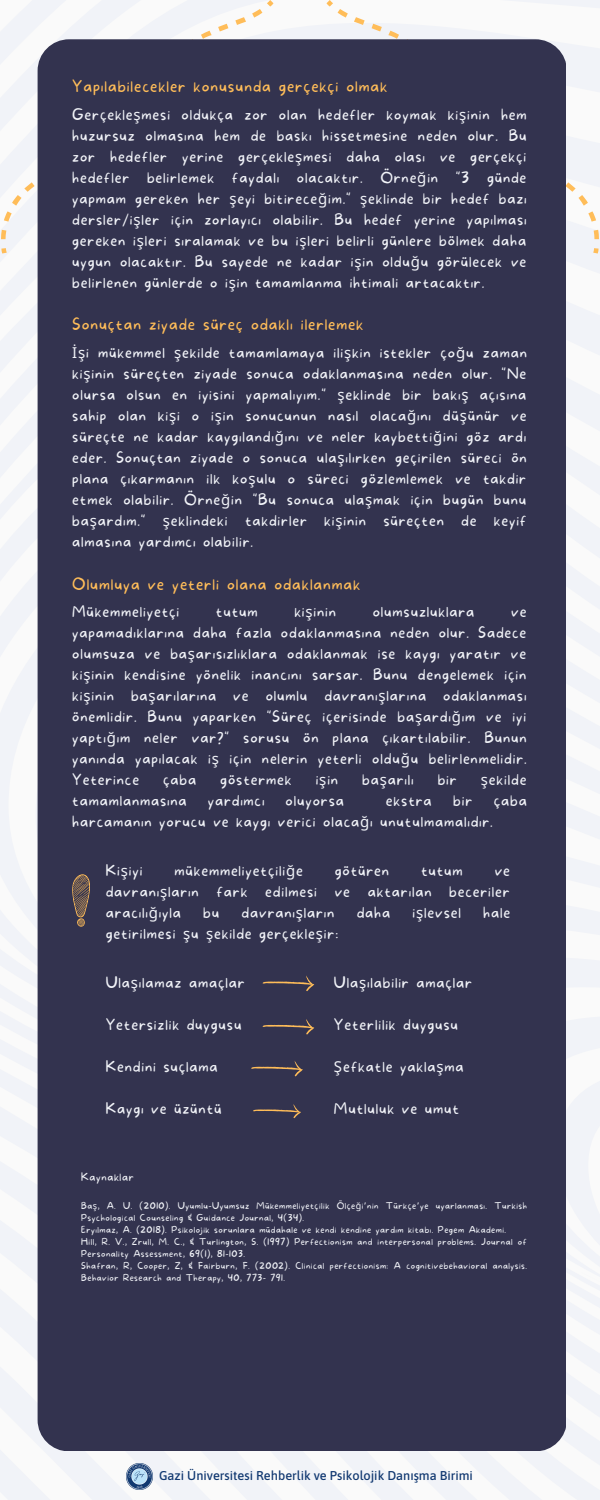
<style>
.page{position:relative;width:600px;height:1500px;background:#f5f6f8}
.page>*{position:absolute;margin:0;border:0;box-sizing:border-box;transform-origin:0 0}
.t1{font:100 16px "More Sugar";letter-spacing:.055em;color:#ffbd59}
.t2{font:100 15px/21px "More Sugar";letter-spacing:.055em;color:#f1f3f8;text-align:justify}
.t3{font:500 12.8px "Asap";color:#123971}
.t4{font:100 11px "More Sugar";letter-spacing:.055em;color:#f1f3f8}
.t5{font:100 9px/12px "More Sugar";letter-spacing:.055em;color:#f1f3f8}
.s1{font-family:"Noto Sans";font-weight:400}
.s2{font-family:"Noto Sans Gurmukhi";font-weight:400}
</style>
<div class="page">
<svg style="left:1px;top:248px;width:6px;height:6px"></svg>
<div style="left:1px;top:9px;width:261px;height:230px;background:#f9f5f8"></div>
<svg style="left:267px;top:0;width:6px;height:7px"></svg>
<svg style="left:593px;top:248px;width:6px;height:6px"></svg>
<svg style="left:338px;top:9px;width:261px;height:230px"></svg>
<svg style="left:327px;top:0;width:6px;height:7px"></svg>
<div style="left:38px;top:39px;width:528px;height:1412px;background:#33334f;border-radius:31px"></div>
<img style="left:126px;top:1463px;width:27px;height:27px">
<svg style="left:72px;top:874px;width:18px;height:53px"></svg>
<svg style="left:263px;top:975px;width:52px;height:16px"></svg>
<svg style="left:263px;top:1019px;width:52px;height:16px"></svg>
<svg style="left:251px;top:1061px;width:52px;height:15px"></svg>
<svg style="left:253px;top:1104px;width:48px;height:14px"></svg>
<p class="t1" style="left:72px;top:77px;width:317px">Yapılabilecekler konusunda gerçekçi olmak</p>
<p class="t2" style="left:72px;top:105px;width:456px">Gerçekle<span class="s1">ş</span>mesi oldukça zor olan hedefler koymak ki<span class="s1">ş</span>inin hem huzursuz olmasına hem de baskı hissetmesine neden olur. Bu zor hedefler yerine gerçekle<span class="s1">ş</span>mesi daha olası ve gerçekçi hedefler belirlemek faydalı olacaktır. Örne<span class="s1">ğ</span>in "3 günde yapmam gereken her <span class="s1">ş</span>eyi bitirece<span class="s1">ğ</span>im." <span class="s1">ş</span>eklinde bir hedef bazı dersler/i<span class="s1">ş</span>ler için zorlayıcı olabilir. Bu hedef yerine yapılması gereken i<span class="s1">ş</span>leri sıralamak ve bu i<span class="s1">ş</span>leri belirli günlere bölmek daha uygun olacaktır. Bu sayede ne kadar i<span class="s1">ş</span>in oldu<span class="s1">ğ</span>u görülecek ve belirlenen günlerde o i<span class="s1">ş</span>in tamamlanma ihtimali artacaktır.</p>
<p class="t1" style="left:72px;top:315px;width:293px">Sonuçtan ziyade süreç odaklı ilerlemek</p>
<p class="t2" style="left:72px;top:343px;width:456px"><span class="s1">İş</span>i mükemmel <span class="s1">ş</span>ekilde tamamlamaya ili<span class="s1">ş</span>kin istekler ço<span class="s1">ğ</span>u zaman ki<span class="s1">ş</span>inin süreçten ziyade sonuca odaklanmasına neden olur. "Ne olursa olsun en iyisini yapmalıyım." <span class="s1">ş</span>eklinde bir bakı<span class="s1">ş</span> açısına sahip olan ki<span class="s1">ş</span>i o i<span class="s1">ş</span>in sonucunun nasıl olaca<span class="s1">ğ</span>ını dü<span class="s1">ş</span>ünür ve süreçte ne kadar kaygılandı<span class="s1">ğ</span>ını ve neler kaybetti<span class="s1">ğ</span>ini göz ardı eder. Sonuçtan ziyade o sonuca ula<span class="s1">ş</span>ılırken geçirilen süreci ön plana çıkarmanın ilk ko<span class="s1">ş</span>ulu o süreci gözlemlemek ve takdir etmek olabilir. Örne<span class="s1">ğ</span>in "Bu sonuca ula<span class="s1">ş</span>mak için bugün bunu ba<span class="s1">ş</span>ardım." <span class="s1">ş</span>eklindeki takdirler ki<span class="s1">ş</span>inin süreçten de keyif almasına yardımcı olabilir.</p>
<p class="t1" style="left:72px;top:575px;width:290px">Olumluya ve yeterli olana odaklanmak</p>
<p class="t2" style="left:72px;top:602px;width:109px">Mükemmeliyetçi</p>
<p class="t2" style="left:216px;top:602px;width:43px">tutum</p>
<p class="t2" style="left:294px;top:602px;width:43px">ki<span class="s1">ş</span>inin</p>
<p class="t2" style="left:373px;top:602px;width:103px">olumsuzluklara</p>
<p class="t2" style="left:72px;top:602px;width:456px;text-indent:439px">ve yapamadıklarına daha fazla odaklanmasına neden olur. Sadece olumsuza ve ba<span class="s1">ş</span>arısızlıklara odaklanmak ise kaygı yaratır ve ki<span class="s1">ş</span>inin kendisine yönelik inancını sarsar. Bunu dengelemek için ki<span class="s1">ş</span>inin ba<span class="s1">ş</span>arılarına ve olumlu davranı<span class="s1">ş</span>larına odaklanması önemlidir. Bunu yaparken "Süreç içerisinde ba<span class="s1">ş</span>ardı<span class="s1">ğ</span>ım ve iyi yaptı<span class="s1">ğ</span>ım neler var?" sorusu ön plana çıkartılabilir. Bunun yanında yapılacak i<span class="s1">ş</span> için nelerin yeterli oldu<span class="s1">ğ</span>u belirlenmelidir.<br>Yeterince</p>
<p class="t2" style="left:163px;top:770px;width:35px">çaba</p>
<p class="t2" style="left:220px;top:770px;width:73px">göstermek</p>
<p class="t2" style="left:316px;top:770px;width:24px">i<span class="s1">ş</span>in</p>
<p class="t2" style="left:362px;top:770px;width:53px">ba<span class="s1">ş</span>arılı</p>
<p class="t2" style="left:438px;top:770px;width:21px">bir</p>
<p class="t2" style="left:481px;top:770px;width:47px"><span class="s1">ş</span>ekilde</p>
<p class="t2" style="left:72px;top:791px;width:116px">tamamlanmasına</p>
<p class="t2" style="left:208px;top:791px;width:58px">yardımcı</p>
<p class="t2" style="left:286px;top:791px;width:60px">oluyorsa</p>
<p class="t2" style="left:386px;top:791px;width:47px">ekstra</p>
<p class="t2" style="left:453px;top:791px;width:21px">bir</p>
<p class="t2" style="left:494px;top:791px;width:35px">çaba</p>
<p class="t2" style="left:72px;top:812px;width:422px">harcamanın yorucu ve kaygı verici olaca<span class="s1">ğ</span>ı unutulmamalıdır.</p>
<p class="t2" style="left:106px;top:860px;width:38px">Ki<span class="s1">ş</span>iyi</p>
<p class="t2" style="left:175px;top:860px;width:130px">mükemmeliyetçili<span class="s1">ğ</span>e</p>
<p class="t2" style="left:335px;top:860px;width:56px">götüren</p>
<p class="t2" style="left:421px;top:860px;width:43px">tutum</p>
<p class="t2" style="left:106px;top:860px;width:406px;text-indent:389px">ve davranı<span class="s1">ş</span>ların fark edilmesi ve aktarılan beceriler aracılı<span class="s1">ğ</span>ıyla</p>
<p class="t2" style="left:203px;top:902px;width:18px">bu</p>
<p class="t2" style="left:242px;top:902px;width:94px">davranı<span class="s1">ş</span>ların</p>
<p class="t2" style="left:357px;top:902px;width:35px">daha</p>
<p class="t2" style="left:412px;top:902px;width:50px">i<span class="s1">ş</span>levsel</p>
<p class="t2" style="left:483px;top:902px;width:28px">hale</p>
<p class="t2" style="left:106px;top:923px;width:234px">getirilmesi <span class="s1">ş</span>u <span class="s1">ş</span>ekilde gerçekle<span class="s1">ş</span>ir:</p>
<p class="t2" style="left:334px;top:973px;width:140px">Ula<span class="s1">ş</span>ılabilir amaçlar</p>
<p class="t2" style="left:334px;top:1015px;width:126px">Yeterlilik duygusu</p>
<p class="t2" style="left:334px;top:1057px;width:131px"><span class="s1">Ş</span>efkatle yakla<span class="s1">ş</span>ma</p>
<p class="t2" style="left:334px;top:1099px;width:127px">Mutluluk ve umut</p>
<p class="t2" style="left:106px;top:973px;width:141px">Ula<span class="s1">ş</span>ılamaz amaçlar</p>
<p class="t2" style="left:106px;top:1015px;width:137px">Yetersizlik duygusu</p>
<p class="t2" style="left:106px;top:1057px;width:113px">Kendini suçlama</p>
<p class="t2" style="left:106px;top:1099px;width:117px">Kaygı ve üzüntü</p>
<p class="t4" style="left:81px;top:1171px;width:54px">Kaynaklar</p>
<p class="t5" style="left:81px;top:1200px;width:447px">Ba<span class="s1">ş</span>, A. U. (2010). Uyumlu-Uyumsuz Mükemmeliyetçilik Ölçe<span class="s1">ğ</span>i<span class="s2">’</span>nin Türkçe<span class="s2">’</span>ye uyarlanması. Turkish Psychological Counseling &amp; Guidance Journal, 4(34).<br>Eryılmaz, A. (2018). Psikolojik sorunlara müdahale ve kendi kendine yardım kitabı. Pegem Akademi.<br>Hill, R. V., Zrull, M. C., &amp; Turlington, S. (1997) Perfectionism and interpersonal problems. Journal of Personality Assessment, 69(1), 81-103.<br>Shafran, R, Cooper, Z, &amp; Fairburn, F. (2002). Clinical perfectionism: A cognitivebehavioral analysis.<br>Behavior Research and Therapy, 40, 773- 791.</p>
<p class="t3" style="left:159px;top:1468px;width:313px">Gazi Üniversitesi Rehberli k ve Psi koloji k Danışma Bi rimi</p>
</div>
